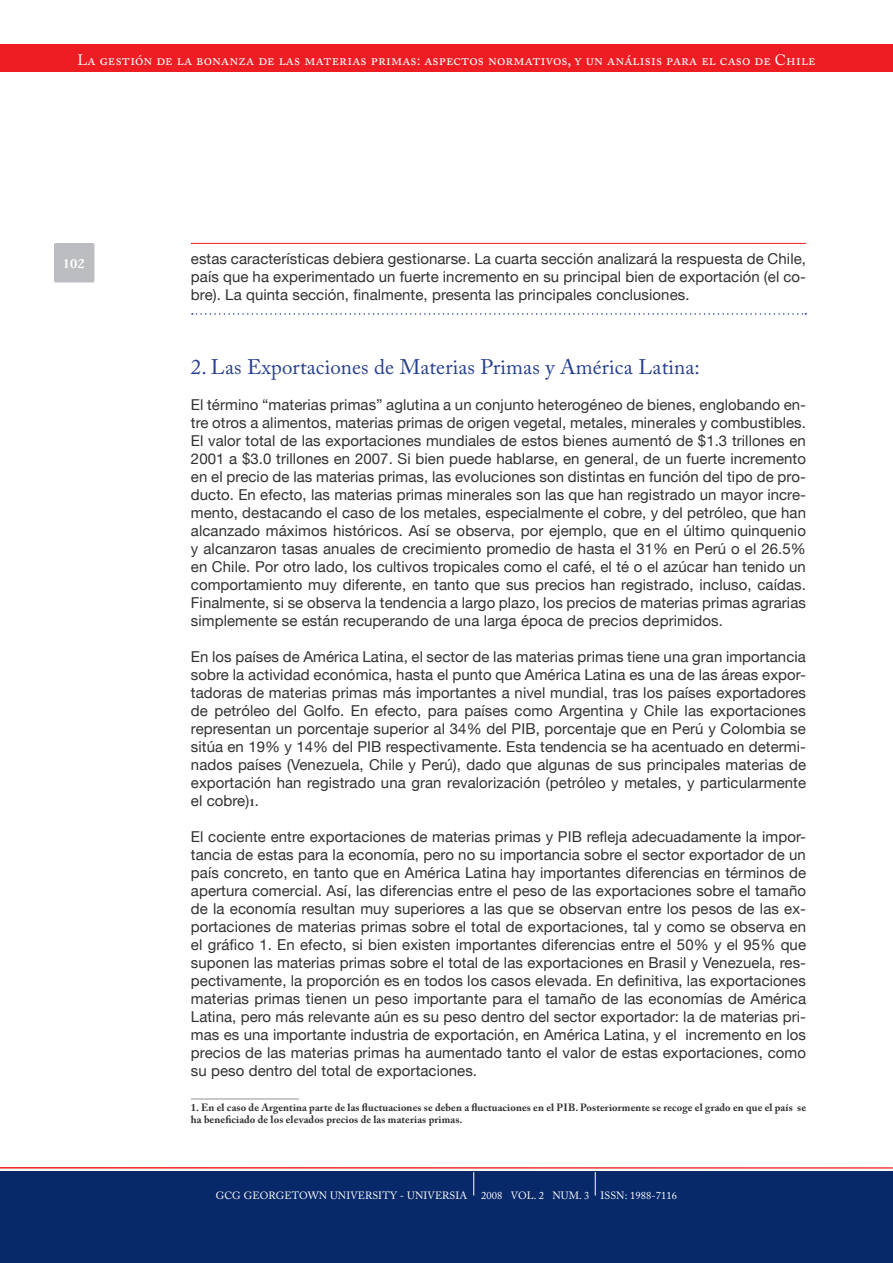
<style>
.page{position:relative;width:893px;height:1263px;background:#fff}
.page>*{position:absolute;margin:0;border:0;box-sizing:border-box;transform-origin:0 0}
.body{font:21px "Adobe Caslon Pro";letter-spacing:.005em;color:#253f8e}
.body-2{font:15px/18px "Helvetica Neue";letter-spacing:.005em;color:#313232;text-align:justify}
.t1{font:15px "Adobe Caslon Pro";letter-spacing:.01em;color:#fff}
.t2{font:300 15px "Caslon";color:#fff}
.body-3{font:700 10.5px/12px "Adobe Caslon Pro";letter-spacing:.01em;color:#313232}
.t3{font:10.5px "Adobe Caslon Pro";letter-spacing:.01em;color:#fff}
.s1{font-family:"Adobe Caslon Pro";font-weight:700;font-size:10.5px}
</style>
<div class="page">
<div style="left:0;top:1172px;width:893px;height:91px;background:#082969"></div>
<hr style="left:0;top:1167px;width:893px;height:1px;background:#ee1d23">
<hr style="left:191px;top:243px;width:615px;height:1px;background:#ee1d23">
<div style="left:0;top:44px;width:893px;height:27px;background:#ee1d23"></div>
<div style="left:54px;top:243px;width:40px;height:39px;background:#bcbdc0;border-radius:2px"></div>
<hr style="left:191px;top:1098px;width:108px;height:1px;background:#939598">
<svg style="left:473px;top:1172px;width:1px;height:23px"></svg>
<svg style="left:595px;top:1172px;width:1px;height:23px"></svg>
<svg style="left:192px;top:313px;width:614px;height:2px"></svg>
<p class="t1" style="left:77px;top:51px;width:740px">La gestión de la bonanza de las materias primas: aspectos normativos, y un análisis para el caso de Chile</p>
<p class="t2" style="left:63px;top:258px;width:23px">102</p>
<p class="body-2" style="left:191px;top:250px;width:617px">estas características debiera gestionarse. La cuarta sección analizará la respuesta de Chile, país que ha experimentado un fuerte incremento en su principal bien de exportación (el co&shy;bre). La quinta sección, finalmente, presenta las principales conclusiones.</p>
<p class="body" style="left:191px;top:354px;width:510px">2. Las Exportaciones de Materias Primas y América Latina:</p>
<p class="body-2" style="left:191px;top:395px;width:617px">El término “materias primas” aglutina a un conjunto heterogéneo de bienes, englobando en&shy;tre otros a alimentos, materias primas de origen vegetal, metales, minerales y combustibles.<br>El valor total de las exportaciones mundiales de estos bienes aumentó de $1.3 trillones en 2001 a $3.0 trillones en 2007. Si bien puede hablarse, en general, de un fuerte incremento en el precio de las materias primas, las evoluciones son distintas en función del tipo de pro&shy;ducto. En efecto, las materias primas minerales son las que han registrado un mayor incre&shy;mento, destacando el caso de los metales, especialmente el cobre, y del petróleo, que han alcanzado máximos históricos. Así se observa, por ejemplo, que en el último quinquenio y alcanzaron tasas anuales de crecimiento promedio de hasta el 31% en Perú o el 26.5% en Chile. Por otro lado, los cultivos tropicales como el café, el té o el azúcar han tenido un comportamiento muy diferente, en tanto que sus precios han registrado, incluso, caídas.<br>Finalmente, si se observa la tendencia a largo plazo, los precios de materias primas agrarias simplemente se están recuperando de una larga época de precios deprimidos.</p>
<p class="body-2" style="left:191px;top:647px;width:617px">En los países de América Latina, el sector de las materias primas tiene una gran importancia sobre la actividad económica, hasta el punto que América Latina es una de las áreas expor&shy;tadoras de materias primas más importantes a nivel mundial, tras los países exportadores de petróleo del Golfo. En efecto, para países como Argentina y Chile las exportaciones representan un porcentaje superior al 34% del PIB, porcentaje que en Perú y Colombia se sitúa en 19% y 14% del PIB respectivamente. Esta tendencia se ha acentuado en determi&shy;nados países (Venezuela, Chile y Perú), dado que algunas de sus principales materias de exportación han registrado una gran revalorización (petróleo y metales, y particularmente el cobre)<span class="s1">1</span>.</p>
<p class="body-2" style="left:191px;top:827px;width:617px">El cociente entre exportaciones de materias primas y PIB refleja adecuadamente la impor&shy;tancia de estas para la economía, pero no su importancia sobre el sector exportador de un país concreto, en tanto que en América Latina hay importantes diferencias en términos de apertura comercial. Así, las diferencias entre el peso de las exportaciones sobre el tamaño de la economía resultan muy superiores a las que se observan entre los pesos de las ex&shy;portaciones de materias primas sobre el total de exportaciones, tal y como se observa en el gráfico 1. En efecto, si bien existen importantes diferencias entre el 50% y el 95% que suponen las materias primas sobre el total de las exportaciones en Brasil y Venezuela, res&shy;pectivamente, la proporción es en todos los casos elevada. En definitiva, las exportaciones materias primas tienen un peso importante para el tamaño de las economías de América Latina, pero más relevante aún es su peso dentro del sector exportador: la de materias pri&shy;mas es una importante industria de exportación, en América Latina, y el incremento en los precios de las materias primas ha aumentado tanto el valor de estas exportaciones, como su peso dentro del total de exportaciones.</p>
<p class="body-3" style="left:191px;top:1101px;width:617px">1. En el caso de Argentina parte de las fluctuaciones se deben a fluctuaciones en el PIB. Posteriormente se recoge el grado en que el país se ha beneficiado de los elevados precios de las materias primas.</p>
<p class="t3" style="left:216px;top:1189px;width:253px">GCG GEORGETOWN UNIVERSITY - UNIVERSIA</p>
<p class="t3" style="left:481px;top:1189px;width:197px">2008 VOL. 2 NUM. 3 ISSN: 1988-7116</p>
</div>
